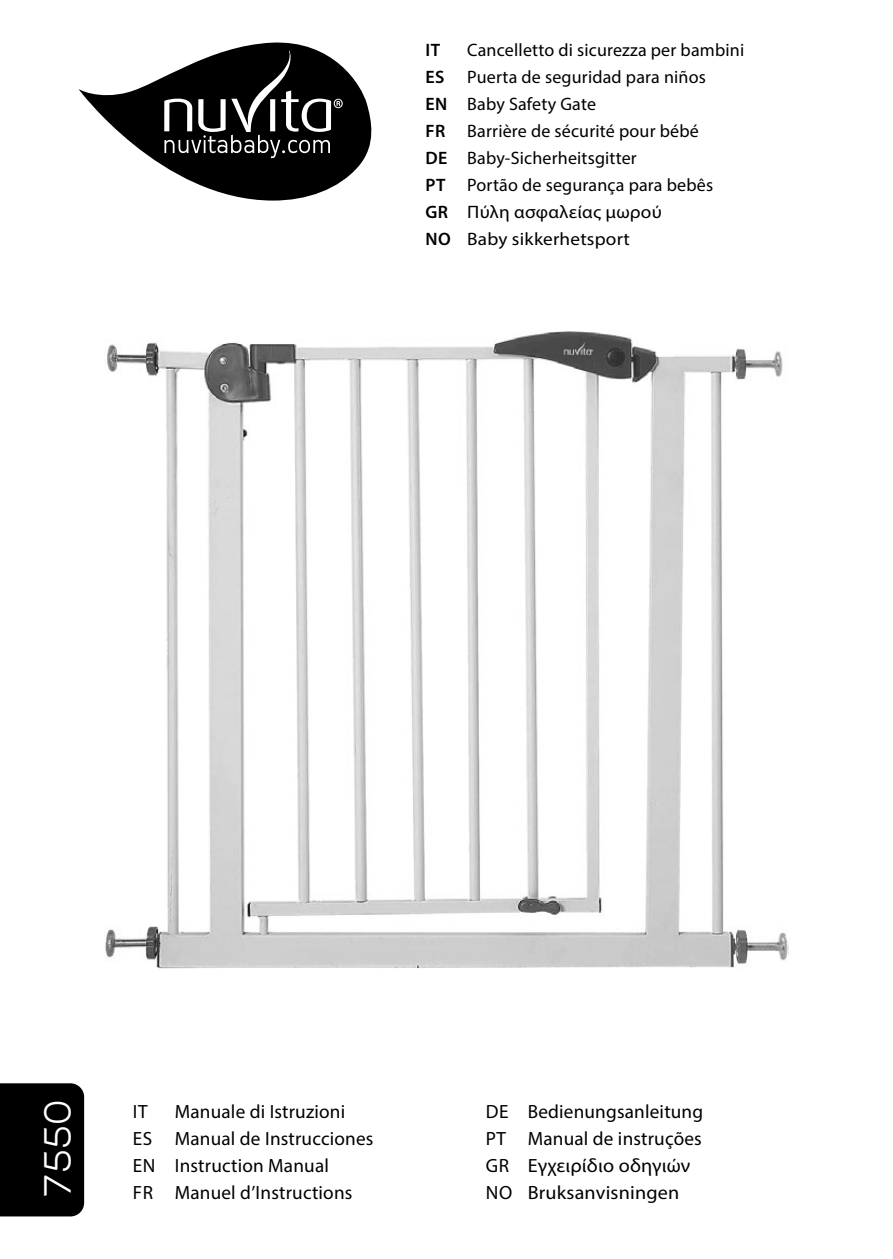
<style>
.page{position:relative;width:893px;height:1259px;background:#fff}
.page>*{position:absolute;margin:0;border:0;box-sizing:border-box;transform-origin:0 0}
.t1{font:35.4px "Giorgio";color:#fff}
.t2{font:19.2px/27px "Myriad Pro";letter-spacing:.01em;color:#000}
.t3{font:18px/27px "Myriad Pro";letter-spacing:.01em;color:#000}
.t4{font:600 18px/27px "Myriad Pro";letter-spacing:.03em;color:#000}
</style>
<div class="page">
<svg style="left:79px;top:42px;width:293px;height:159px;fill:#000"></svg>
<div style="left:0;top:1083px;width:84px;height:133px;background:#000"></div>
<img style="left:105px;top:331px;width:683px;height:637px">
<p class="t4" style="left:425px;top:36px;width:27px">IT<br>ES<br>EN<br>FR<br>DE<br>PT<br>GR<br>NO</p>
<p class="t3" style="left:467px;top:36px;width:278px">Cancelletto di sicurezza per bambini<br>Puerta de seguridad para niños<br>Baby Safety Gate<br>Barrière de sécurité pour bébé<br>Baby-Sicherheitsgitter<br>Portão de segurança para bebês<br>Πύλη ασφαλείας μωρού<br>Baby sikkerhetsport</p>
<h1 class="t1" style="left:36px;top:1196px;width:98px;rotate:-90deg">7550</h1>
<p class="t2" style="left:175px;top:1098px;width:200px">Manuale di Istruzioni<br>Manual de Instrucciones<br>Instruction Manual<br>Manuel d’Instructions</p>
<p class="t2" style="left:528px;top:1098px;width:177px">Bedienungsanleitung<br>Manual de instruções<br>Εγχειρίδιο οδηγιών<br>Bruksanvisningen</p>
<p class="t2" style="left:133px;top:1098px;width:24px">IT<br>ES<br>EN<br>FR</p>
<p class="t2" style="left:486px;top:1098px;width:25px">DE<br>PT<br>GR</p>
<p class="t2" style="left:486px;top:1179px;width:28px">NO</p>
</div>
